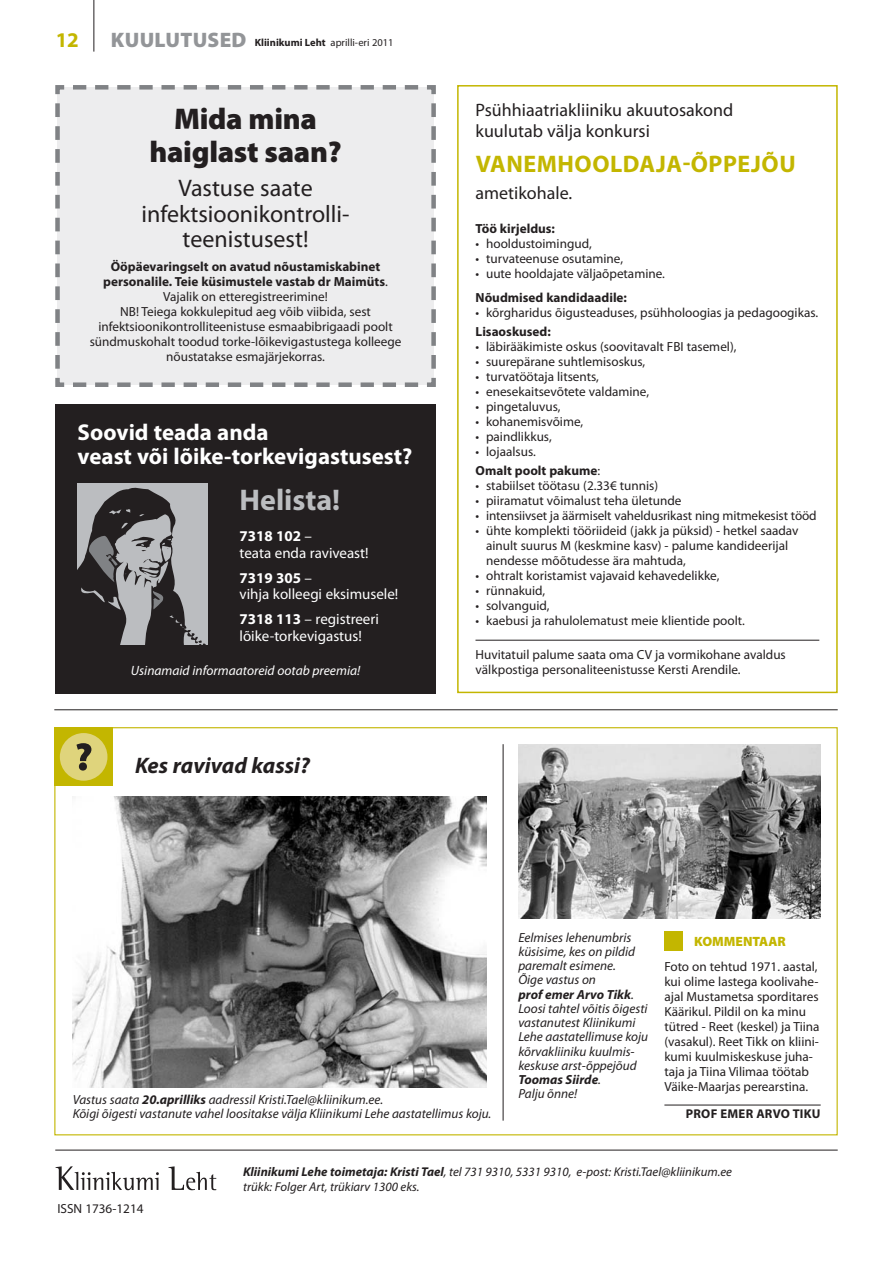
<style>
.page{position:relative;width:893px;height:1263px;background:#fff}
.page>*{position:absolute;margin:0;border:0;box-sizing:border-box;transform-origin:0 0}
.t1{font:900 30px/33px "Myriad Pro";letter-spacing:-.01em;color:#231f20;text-align:center}
.t2{font:700 30px "Myriad Pro";color:#bbbdc0}
.t3{font:24px/25.5px "Myriad Pro";color:#231f20;text-align:center}
.t4{font:700 24px "Myriad Pro";letter-spacing:.02em;color:#c3b600}
.t5{font:700 22.95px/24px "Myriad Pro";color:#fff}
.t6{font:italic 700 22.5px "Myriad Pro";color:#231f20}
.t7{font:700 21px "Myriad Pro";color:#c3b600}
.t8{font:18px/21px "Myriad Pro";color:#231f20}
.t9{font:15px/16.5px "Myriad Pro";color:#fff}
.t10{font:italic 13.5px "Myriad Pro";color:#fff}
.t11{font:900 13.5px "Myriad Pro";color:#c3b600}
.t12{font:13.2px/15px "Myriad Pro";color:#231f20}
.t13{font:italic 13.2px/14.2px "Myriad Pro";color:#231f20}
.t14{font:700 13.2px/19.2px "Myriad Pro";color:#231f20}
.t15{font:italic 12.75px/15px "Myriad Pro";color:#231f20}
.t16{font:700 12.75px "Myriad Pro";letter-spacing:.02em;color:#231f20}
.t17{font:10.5px "Myriad Pro";color:#231f20}
.s1{font-weight:900;font-size:21px;color:#939598}
.s2{font-weight:700}
.s3{font-size:13.5px}
.s4{font-weight:400}
</style>
<div class="page">
<div style="left:55px;top:404px;width:381px;height:289px;background:#231f20"></div>
<div style="left:78px;top:483px;width:130px;height:162px;background:#bbbdc0"></div>
<svg style="left:78px;top:487px;width:128px;height:158px"></svg>
<div style="left:457px;top:85px;width:381px;height:608px;border:2px solid #c3b600"></div>
<img style="left:55px;top:1166px;width:162px;height:24px">
<hr style="left:55px;top:1150px;width:783px;height:1px;background:#231f20">
<hr style="left:93px;top:0;width:1px;height:52px;background:#231f20">
<div style="left:664px;top:931px;width:19px;height:19px;background:#c3b600"></div>
<div style="left:54px;top:727px;width:59px;height:59px;background:#c3b600"></div>
<div style="left:60px;top:733px;width:47px;height:48px;background:#dfd47c;border-radius:50%"></div>
<svg style="left:76px;top:743px;width:15px;height:27px"></svg>
<hr style="left:54px;top:709px;width:784px;height:1px;background:#231f20">
<img style="left:72px;top:796px;width:414px;height:291px">
<hr style="left:503px;top:744px;width:1px;height:377px;background:#231f20">
<hr style="left:475px;top:640px;width:344px;height:1px;background:#231f20">
<div style="left:55px;top:85px;width:381px;height:302px;background:#ededee"></div>
<img style="left:519px;top:744px;width:301px;height:174px">
<hr style="left:664px;top:1105px;width:157px;height:1px;background:#231f20">
<h3 class="t7" style="left:56px;top:32px;width:24px">12</h3>
<p class="t17" style="left:111px;top:38px;width:284px"><span class="s1">KUULUTUSED</span> <span class="s2">Kliinikumi Leht</span> aprilli-eri 2011</p>
<h1 class="t1" style="left:149px;top:106px;width:194px">Mida mina haiglast saan?</h1>
<h2 class="t3" style="left:142px;top:178px;width:209px">Vastuse saate infektsioonikontrolli&shy;teenistusest!</h2>
<p class="t12" style="left:90px;top:260px;width:313px;text-align:center"><span class="s2">Ööpäevaringselt on avatud nõustamiskabinet personalile. Teie küsimustele vastab dr Maimüts</span><span class="s3">.<br></span>Vajalik on etteregistreerimine!<br>NB! Teiega kokkulepitud aeg võib viibida, sest infektsioonikontrolliteenistuse esmaabibrigaadi poolt sündmuskohalt toodud torke-lõikevigastustega kolleege nõustatakse esmajärjekorras.</p>
<h3 class="t5" style="left:78px;top:422px;width:336px">Soovid teada anda<br>veast või lõike-torkevigastusest?</h3>
<h1 class="t2" style="left:240px;top:488px;width:102px">Helista!</h1>
<p class="t9" style="left:240px;top:529px;width:131px"><span class="s2">7318 102</span> –<br>teata enda raviveast!</p>
<p class="t9" style="left:240px;top:571px;width:160px"><span class="s2">7319 305</span> –<br>vihja kolleegi eksimusele!</p>
<p class="t9" style="left:240px;top:612px;width:141px"><span class="s2">7318 113</span> – registreeri lõike-torkevigastus!</p>
<p class="t10" style="left:131px;top:665px;width:231px">Usinamaid informaatoreid ootab preemia!</p>
<h3 class="t6" style="left:135px;top:757px;width:176px">Kes ravivad kassi?</h3>
<h3 class="t8" style="left:476px;top:102px;width:259px">Psühhiaatriakliiniku akuutosakond kuulutab välja konkursi</h3>
<h2 class="t4" style="left:476px;top:155px;width:321px">VANEMHOOLDAJA-ÕPPEJÕU</h2>
<h3 class="t8" style="left:476px;top:184px;width:98px">ametikohale.</h3>
<p class="t14" style="left:476px;top:220px;width:81px">Töö kirjeldus:</p>
<p class="t12" style="left:476px;top:237px;width:118px">• hooldustoimingud,</p>
<p class="t12" style="left:476px;top:252px;width:149px">• turvateenuse osutamine,</p>
<p class="t12" style="left:476px;top:267px;width:191px">• uute hooldajate väljaõpetamine.</p>
<p class="t14" style="left:476px;top:289px;width:153px">Nõudmised kandidaadile:</p>
<p class="t12" style="left:476px;top:306px;width:344px">• kõrgharidus õigusteaduses, psühholoogias ja pedagoogikas.</p>
<p class="t14" style="left:476px;top:323px;width:77px">Lisaoskused:</p>
<p class="t12" style="left:476px;top:340px;width:262px">• läbirääkimiste oskus (soovitavalt FBI tasemel),</p>
<p class="t12" style="left:476px;top:355px;width:171px">• suurepärane suhtlemisoskus,</p>
<p class="t12" style="left:476px;top:370px;width:125px">• turvatöötaja litsents,</p>
<p class="t12" style="left:476px;top:385px;width:175px">• enesekaitsevõtete valdamine,</p>
<p class="t12" style="left:476px;top:400px;width:86px">• pingetaluvus,</p>
<p class="t12" style="left:476px;top:415px;width:109px">• kohanemisvõime,</p>
<p class="t12" style="left:476px;top:430px;width:78px">• paindlikkus,</p>
<p class="t14" style="left:476px;top:443px;width:126px"><span class="s4">• lojaalsus.<br></span>Omalt poolt pakume<span class="s4">:</span></p>
<p class="t12" style="left:476px;top:480px;width:184px">• stabiilset töötasu (2.33€ tunnis)</p>
<p class="t12" style="left:476px;top:495px;width:207px">• piiramatut võimalust teha ületunde</p>
<p class="t12" style="left:476px;top:510px;width:343px">• intensiivset ja äärmiselt vaheldusrikast ning mitmekesist tööd</p>
<p class="t12" style="left:486px;top:525px;width:314px;text-indent:-11px">• ühte komplekti tööriideid (jakk ja püksid) - hetkel saadav ainult suurus M (keskmine kasv) - palume kandideerijal nendesse mõõtudesse ära mahtuda,</p>
<p class="t12" style="left:476px;top:570px;width:245px">• ohtralt koristamist vajavaid kehavedelikke,</p>
<p class="t12" style="left:476px;top:585px;width:71px">• rünnakuid,</p>
<p class="t12" style="left:476px;top:600px;width:75px">• solvanguid,</p>
<p class="t12" style="left:476px;top:615px;width:271px">• kaebusi ja rahulolematust meie klientide poolt.</p>
<p class="t12" style="left:476px;top:649px;width:312px">Huvitatuil palume saata oma CV ja vormikohane avaldus välkpostiga personaliteenistusse Kersti Arendile.</p>
<p class="t13" style="left:73px;top:1093px;width:420px">Vastus saata <span class="s2">20.aprilliks</span> aadressil Kristi.Tael@kliinikum.ee.<br>Kõigi õigesti vastanute vahel loositakse välja Kliinikumi Lehe aastatellimus koju.</p>
<p class="t13" style="left:518px;top:931px;width:131px">Eelmises lehenumbris küsisime, kes on pildid paremalt esimene.<br>Õige vastus on<br><span class="s2">prof emer Arvo Tikk</span>.<br>Loosi tahtel võitis õigesti vastanutest Kliinikumi<br>Lehe aastatellimuse koju kõrvakliiniku kuulmis&shy;keskuse arst-õppejõud<br><span class="s2">Toomas Siirde</span>.<br>Palju õnne!</p>
<p class="t11" style="left:694px;top:936px;width:93px">KOMMENTAAR</p>
<p class="t12" style="left:664px;top:960px;width:157px">Foto on tehtud 1971. aastal, kui olime lastega koolivahe&shy;ajal Mustametsa sporditares<br>Käärikul. Pildil on ka minu tütred - Reet (keskel) ja Tiina (vasakul). Reet Tikk on kliini&shy;kumi kuulmiskeskuse juha&shy;taja ja Tiina Vilimaa töötab<br>Väike-Maarjas perearstina.</p>
<p class="t16" style="left:686px;top:1109px;width:136px">PROF EMER ARVO TIKU</p>
<p class="t12" style="left:57px;top:1202px;width:88px">ISSN 1736-1214</p>
<p class="t15" style="left:243px;top:1165px;width:490px"><span class="s2">Kliinikumi Lehe toimetaja: Kristi Tael</span>, tel 731 9310, 5331 9310, e-post: Kristi.Tael@kliinikum.ee trükk: Folger Art, trükiarv 1300 eks.</p>
</div>
